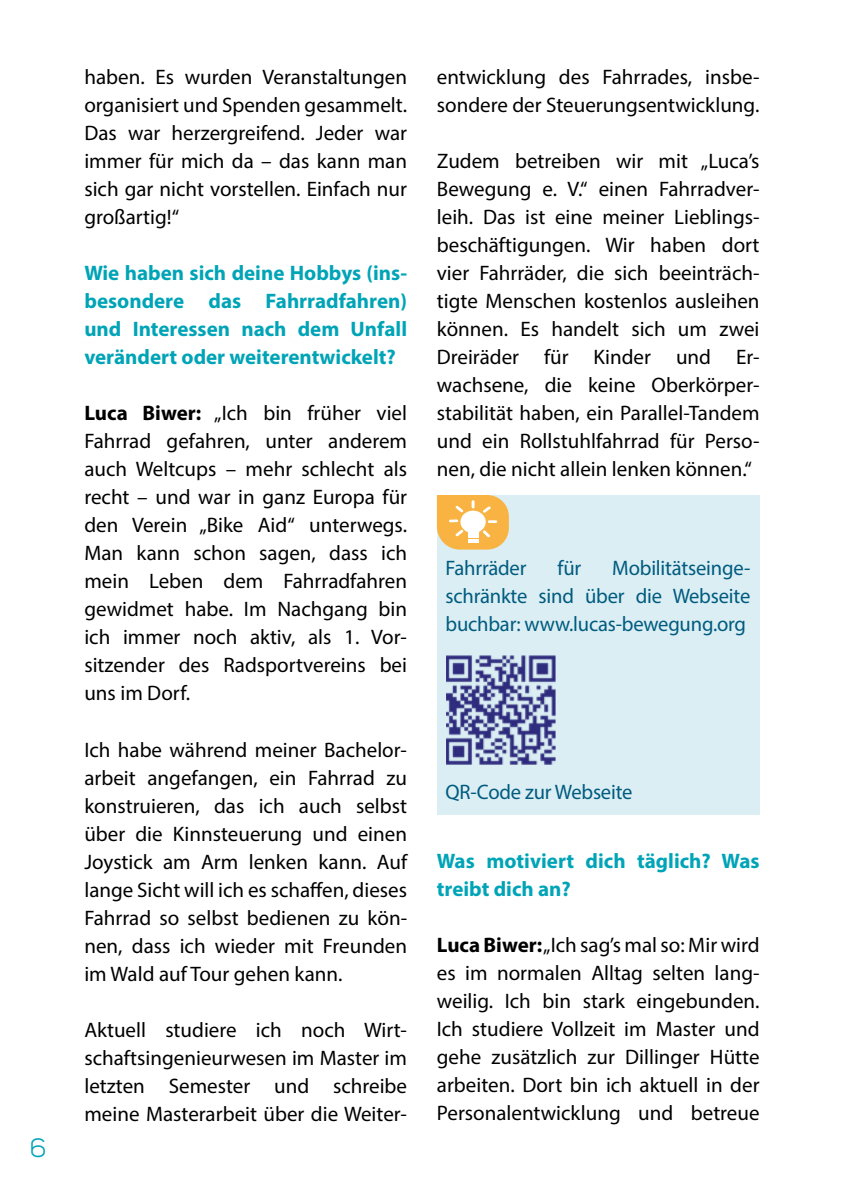
<style>
.page{position:relative;width:844px;height:1191px;background:#fff}
.page>*{position:absolute;margin:0;border:0;box-sizing:border-box;transform-origin:0 0}
.t1{font:26.25px "Uni Sans";color:#00a4b7}
.t2{font:21px/28px "Myriad Pro";color:#000;text-align:justify}
.t3{font:700 21px/28px "Myriad Pro";color:#00a4b7;text-align:justify}
.t4{font:21px/28px "Myriad Pro";letter-spacing:-.01em;color:#005b7f;text-align:justify}
.s1{font-weight:700}
</style>
<div class="page">
<div style="left:437px;top:495px;width:322px;height:319px;background:#daeef3"></div>
<img style="left:446px;top:655px;width:109px;height:109px">
<svg style="left:437px;top:495px;width:71px;height:54px;background:#f7c570"></svg>
<p class="t1" style="left:30px;top:1132px;width:18px">6</p>
<p class="t2" style="left:84px;top:63px;width:324px">haben. Es wurden Veranstaltungen organisiert und Spenden gesammelt.<br>Das war herzergreifend. Jeder war immer für mich da – das kann man sich gar nicht vorstellen. Einfach nur großartig!“</p>
<p class="t3" style="left:84px;top:259px;width:324px">Wie haben sich deine Hobbys (ins&shy;besondere das Fahrradfahren) und Interessen nach dem Unfall verändert oder weiterentwickelt?</p>
<p class="t2" style="left:84px;top:399px;width:324px"><span class="s1">Luca Biwer:</span> „Ich bin früher viel Fahrrad gefahren, unter anderem auch Weltcups – mehr schlecht als recht – und war in ganz Europa für den Verein „Bike Aid“ unterwegs.<br>Man kann schon sagen, dass ich mein Leben dem Fahrradfahren gewidmet habe. Im Nachgang bin ich immer noch aktiv, als 1. Vor&shy;sitzender des Radsportvereins bei uns im Dorf.</p>
<p class="t2" style="left:84px;top:735px;width:324px">Ich habe während meiner Bachelor&shy;arbeit angefangen, ein Fahrrad zu konstruieren, das ich auch selbst über die Kinnsteuerung und einen Joystick am Arm lenken kann. Auf lange Sicht will ich es schaffen, dieses Fahrrad so selbst bedienen zu kön&shy;nen, dass ich wieder mit Freunden im Wald auf Tour gehen kann.</p>
<p class="t2" style="left:84px;top:1015px;width:324px">Aktuell studiere ich noch Wirt&shy;schaftsingenieurwesen im Master im letzten Semester und schreibe meine Masterarbeit über die Weiter-</p>
<p class="t2" style="left:437px;top:63px;width:324px">entwicklung des Fahrrades, insbe&shy;sondere der Steuerungsentwicklung.</p>
<p class="t2" style="left:437px;top:147px;width:324px">Zudem betreiben wir mit „Luca’s Bewegung e. V.“ einen Fahrradver&shy;leih. Das ist eine meiner Lieblings&shy;beschäftigungen. Wir haben dort vier Fahrräder, die sich beeinträch&shy;tigte Menschen kostenlos ausleihen können. Es handelt sich um zwei Dreiräder für Kinder und Er&shy;wachsene, die keine Oberkörper&shy;stabilität haben, ein Parallel-Tandem und ein Rollstuhlfahrrad für Perso&shy;nen, die nicht allein lenken können.“</p>
<p class="t4" style="left:445px;top:553px;width:82px">Fahrräder</p>
<p class="t4" style="left:557px;top:553px;width:25px">für</p>
<p class="t4" style="left:445px;top:553px;width:306px;text-indent:167px">Mobilitätseinge&shy;schränkte sind über die Webseite buchbar: www.lucas-bewegung.org</p>
<p class="t4" style="left:445px;top:777px;width:188px">QR-Code zur Webseite</p>
<p class="t3" style="left:437px;top:846px;width:324px">Was motiviert dich täglich? Was treibt dich an?</p>
<p class="t2" style="left:437px;top:931px;width:324px"><span class="s1">Luca Biwer:</span> „Ich sag’s mal so: Mir wird es im normalen Alltag selten lang&shy;weilig. Ich bin stark eingebunden.<br>Ich studiere Vollzeit im Master und gehe zusätzlich zur Dillinger Hütte arbeiten. Dort bin ich aktuell in der Personalentwicklung und betreue</p>
</div>
